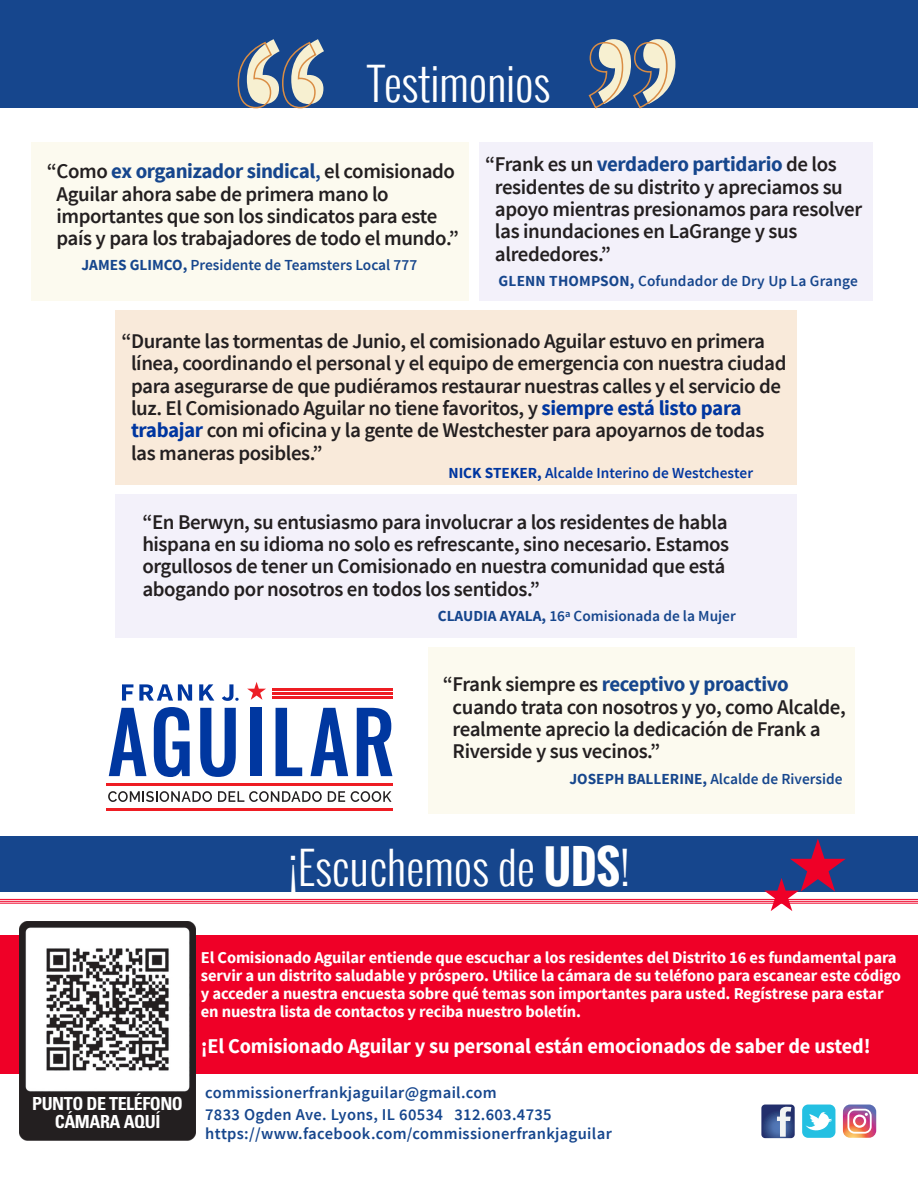
<style>
.page{position:relative;width:918px;height:1188px;background:#fff}
.page>*{position:absolute;margin:0;border:0;box-sizing:border-box;transform-origin:0 0}
.t1{font:300 45px "Oswald";color:#fff}
.t2{font:700 21px "Source Sans Pro";letter-spacing:-.01em;color:#fff}
.t3{font:600 20.85px/22.4px "Source Sans Pro";letter-spacing:-.02em;color:#231f20}
.t4{font:700 condensed 18px/18.1px "Univers";letter-spacing:-.025em;color:#fff;text-align:center}
.t5{font:700 16.5px/18px "Source Sans Pro";letter-spacing:-.01em;color:#fff}
.t6{font:600 16.5px "Source Sans Pro";letter-spacing:.02em;color:#16468d}
.t7{font:600 15.3px "Source Sans Pro";color:#16468d}
.t8{font:600 15.3px "Source Sans Pro";color:#0036a0}
.s1{font-weight:700;color:#16468d}
.s2{color:#16468d}
.s3{font-weight:700}
.s4{font-weight:700;color:#0036a0}
</style>
<div class="page">
<div style="left:0;top:836px;width:918px;height:55px;background:#16468d"></div>
<div style="left:0;top:935px;width:918px;height:139px;background:#ef0027"></div>
<hr style="left:0;top:899px;width:918px;height:1px;background:#ef0027">
<hr style="left:0;top:901px;width:918px;height:1px;background:#ef0027">
<hr style="left:0;top:903px;width:918px;height:1px;background:#ef0027">
<img style="left:20px;top:922px;width:175px;height:219px">
<div style="left:32px;top:143px;width:437px;height:158px;background:#fcfaef"></div>
<div style="left:115px;top:310px;width:682px;height:175px;background:#f9eada"></div>
<div style="left:0;top:0;width:918px;height:108px;background:#16468d"></div>
<div style="left:428px;top:648px;width:427px;height:166px;background:#fcfaef"></div>
<div style="left:480px;top:143px;width:393px;height:158px;background:#f3f1fa"></div>
<svg style="left:237px;top:39px;width:87px;height:70px"></svg>
<svg style="left:588px;top:39px;width:87px;height:70px"></svg>
<div style="left:115px;top:494px;width:682px;height:144px;background:#f3f1fa"></div>
<svg style="left:764px;top:839px;width:82px;height:72px"></svg>
<svg style="left:843px;top:1105px;width:33px;height:33px"></svg>
<svg style="left:761px;top:1105px;width:34px;height:33px"></svg>
<div style="left:802px;top:1105px;width:33px;height:33px;background:#24c0e2;border-radius:6px"></div>
<svg style="left:806px;top:1112px;width:26px;height:19px"></svg>
<svg style="left:122px;top:684px;width:11px;height:17px"></svg>
<svg style="left:139px;top:684px;width:53px;height:17px"></svg>
<svg style="left:199px;top:684px;width:15px;height:17px"></svg>
<svg style="left:222px;top:684px;width:17px;height:17px"></svg>
<svg style="left:247px;top:682px;width:19px;height:18px"></svg>
<svg style="left:109px;top:708px;width:37px;height:68px"></svg>
<svg style="left:154px;top:707px;width:36px;height:70px"></svg>
<svg style="left:200px;top:708px;width:36px;height:69px"></svg>
<div style="left:251px;top:708px;width:11px;height:68px;background:#0037a0"></div>
<svg style="left:276px;top:708px;width:26px;height:68px"></svg>
<svg style="left:310px;top:708px;width:38px;height:68px"></svg>
<svg style="left:357px;top:708px;width:35px;height:68px"></svg>
<hr style="left:272px;top:688px;width:120px;height:2px;background:#ee1d23">
<hr style="left:272px;top:692px;width:120px;height:2px;background:#ee1d23">
<hr style="left:272px;top:696px;width:120px;height:2px;background:#ee1d23">
<hr style="left:106px;top:783px;width:287px;height:2px;background:#ee1d23">
<hr style="left:106px;top:808px;width:287px;height:2px;background:#ee1d23">
<svg style="left:108px;top:791px;width:104px;height:11px"></svg>
<svg style="left:218px;top:791px;width:104px;height:11px"></svg>
<svg style="left:328px;top:791px;width:17px;height:11px"></svg>
<svg style="left:351px;top:791px;width:41px;height:11px"></svg>
<p class="t1" style="left:368px;top:51px;width:184px">Testimonios</p>
<p class="t3" style="left:56px;top:161px;width:404px;text-indent:-10px">“Como <span class="s1">ex organizador sindical</span><span class="s2">,</span> el comisionado Aguilar ahora sabe de primera mano lo importantes que son los sindicatos para este país y para los trabajadores de todo el mundo.”</p>
<p class="t7" style="left:81px;top:256px;width:337px"><span class="s3">JAMES GLIMCO,</span> Presidente de Teamsters Local 777</p>
<p class="t3" style="left:495px;top:154px;width:369px;text-indent:-10px">“Frank es un <span class="s1">verdadero partidario</span> de los residentes de su distrito y apreciamos su apoyo mientras presionamos para resolver las inundaciones en LaGrange y sus alrededores.”</p>
<p class="t7" style="left:499px;top:271px;width:361px"><span class="s3">GLENN THOMPSON,</span> Cofundador de Dry Up La Grange</p>
<p class="t3" style="left:131px;top:331px;width:657px;text-indent:-10px">“Durante las tormentas de Junio, el comisionado Aguilar estuvo en primera línea, coordinando el personal y el equipo de emergencia con nuestra ciudad para asegurarse de que pudiéramos restaurar nuestras calles y el servicio de luz. El Comisionado Aguilar no tiene favoritos, y <span class="s4">siempre está listo para trabajar</span> con mi oficina y la gente de Westchester para apoyarnos de todas las maneras posibles.”</p>
<p class="t8" style="left:448px;top:463px;width:306px"><span class="s3">NICK STEKER,</span> Alcalde Interino de Westchester</p>
<p class="t3" style="left:142px;top:511px;width:588px">“En Berwyn, su entusiasmo para involucrar a los residentes de habla hispana en su idioma no solo es refrescante, sino necesario. Estamos orgullosos de tener un Comisionado en nuestra comunidad que está abogando por nosotros en todos los sentidos.”</p>
<p class="t7" style="left:438px;top:606px;width:299px"><span class="s3">CLAUDIA AYALA,</span> 16ª Comisionada de la Mujer</p>
<p class="t3" style="left:453px;top:674px;width:395px;text-indent:-10px">“Frank siempre es <span class="s1">receptivo y proactivo </span>cuando trata con nosotros y yo, como Alcalde, realmente aprecio la dedicación de Frank a Riverside y sus vecinos.”</p>
<p class="t7" style="left:569px;top:769px;width:275px"><span class="s3">JOSEPH BALLERINE,</span> Alcalde de Riverside</p>
<p class="t1" style="left:288px;top:835px;width:343px">¡Escuchemos de <span class="s3">UDS</span>!</p>
<p class="t4" style="left:32px;top:1094px;width:152px">PUNTO DE TELÉFONO<br>CÁMARA AQUÍ</p>
<p class="t5" style="left:201px;top:949px;width:702px">El Comisionado Aguilar entiende que escuchar a los residentes del Distrito 16 es fundamental para servir a un distrito saludable y próspero. Utilice la cámara de su teléfono para escanear este código y acceder a nuestra encuesta sobre qué temas son importantes para usted. Regístrese para estar en nuestra lista de contactos y reciba nuestro boletín.</p>
<p class="t2" style="left:201px;top:1032px;width:671px">¡El Comisionado Aguilar y su personal están emocionados de saber de usted!</p>
<p class="t6" style="left:205px;top:1082px;width:293px">commissionerfrankjaguilar@gmail.com</p>
<p class="t6" style="left:205px;top:1123px;width:408px">https://www.facebook.com/commissionerfrankjaguilar</p>
<p class="t6" style="left:205px;top:1104px;width:348px">7833 Ogden Ave. Lyons, IL 60534 312.603.4735</p>
</div>
